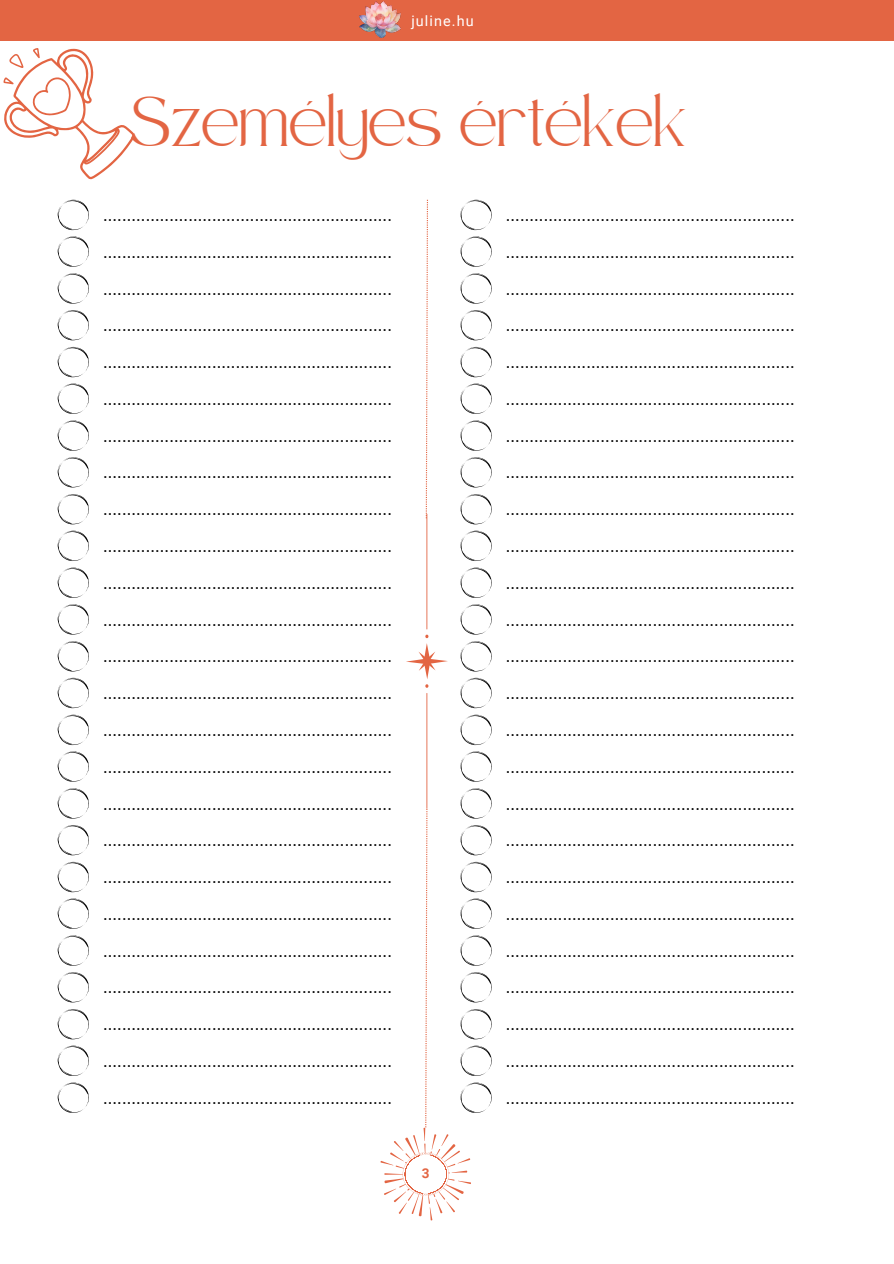
<style>
.page{position:relative;width:894px;height:1264px;background:#fff}
.page>*{position:absolute;margin:0;border:0;box-sizing:border-box;transform-origin:0 0}
.t1{font:34.5px "Safira March";color:#e36543}
.t2{font:18px "Roboto";color:#000}
.t3{font:14.4px "Roboto";letter-spacing:.075em;color:#fff}
.t4{font:700 13.5px "Roboto";color:#e36543}
</style>
<div class="page">
<svg style="left:58px;top:200px;width:31px;height:30px"></svg>
<hr style="left:426px;top:693px;width:1px;height:115px;background:#e36543">
<hr style="left:426px;top:513px;width:1px;height:116px;background:#e36543">
<svg style="left:406px;top:634px;width:42px;height:53px"></svg>
<div style="left:0;top:0;width:893px;height:41px;background:#e36543"></div>
<img style="left:360px;top:1px;width:40px;height:36px">
<svg style="left:3px;top:48px;width:132px;height:131px"></svg>
<svg style="left:58px;top:236px;width:31px;height:31px"></svg>
<svg style="left:58px;top:273px;width:31px;height:31px"></svg>
<svg style="left:58px;top:310px;width:31px;height:30px"></svg>
<svg style="left:58px;top:347px;width:31px;height:30px"></svg>
<svg style="left:58px;top:383px;width:31px;height:31px"></svg>
<svg style="left:58px;top:420px;width:31px;height:31px"></svg>
<svg style="left:58px;top:457px;width:31px;height:30px"></svg>
<svg style="left:58px;top:494px;width:31px;height:30px"></svg>
<svg style="left:58px;top:530px;width:31px;height:31px"></svg>
<svg style="left:58px;top:567px;width:31px;height:31px"></svg>
<svg style="left:58px;top:604px;width:31px;height:30px"></svg>
<svg style="left:58px;top:641px;width:31px;height:30px"></svg>
<svg style="left:58px;top:678px;width:31px;height:30px"></svg>
<svg style="left:58px;top:714px;width:31px;height:31px"></svg>
<svg style="left:58px;top:751px;width:31px;height:30px"></svg>
<svg style="left:58px;top:788px;width:31px;height:30px"></svg>
<svg style="left:58px;top:825px;width:31px;height:30px"></svg>
<svg style="left:58px;top:861px;width:31px;height:31px"></svg>
<svg style="left:58px;top:898px;width:31px;height:30px"></svg>
<svg style="left:58px;top:935px;width:31px;height:30px"></svg>
<svg style="left:58px;top:972px;width:31px;height:30px"></svg>
<svg style="left:58px;top:1009px;width:31px;height:30px"></svg>
<svg style="left:58px;top:1045px;width:31px;height:31px"></svg>
<svg style="left:58px;top:1082px;width:31px;height:30px"></svg>
<svg style="left:425px;top:200px;width:3px;height:318px"></svg>
<svg style="left:460px;top:200px;width:32px;height:30px"></svg>
<svg style="left:460px;top:236px;width:32px;height:31px"></svg>
<svg style="left:460px;top:273px;width:32px;height:31px"></svg>
<svg style="left:460px;top:310px;width:32px;height:30px"></svg>
<svg style="left:460px;top:347px;width:32px;height:30px"></svg>
<svg style="left:460px;top:383px;width:32px;height:31px"></svg>
<svg style="left:460px;top:420px;width:32px;height:31px"></svg>
<svg style="left:460px;top:457px;width:32px;height:30px"></svg>
<svg style="left:460px;top:494px;width:32px;height:30px"></svg>
<svg style="left:460px;top:530px;width:32px;height:31px"></svg>
<svg style="left:460px;top:567px;width:32px;height:31px"></svg>
<svg style="left:460px;top:604px;width:32px;height:30px"></svg>
<svg style="left:460px;top:641px;width:32px;height:30px"></svg>
<svg style="left:460px;top:678px;width:32px;height:30px"></svg>
<svg style="left:460px;top:714px;width:32px;height:31px"></svg>
<svg style="left:460px;top:751px;width:32px;height:30px"></svg>
<svg style="left:380px;top:788px;width:112px;height:431px"></svg>
<p class="t3" style="left:411px;top:12px;width:64px">juline.hu</p>
<p class="t1" style="left:130px;top:114px;width:558px">Személyes értékek</p>
<h1 class="t2" style="left:103px;top:204px;width:290px">.............................................................</h1>
<p class="t2" style="left:103px;top:241px;width:290px">.............................................................</p>
<p class="t2" style="left:103px;top:278px;width:290px">.............................................................</p>
<p class="t2" style="left:103px;top:314px;width:290px">.............................................................</p>
<p class="t2" style="left:103px;top:351px;width:290px">.............................................................</p>
<p class="t2" style="left:103px;top:388px;width:290px">.............................................................</p>
<p class="t2" style="left:103px;top:425px;width:290px">.............................................................</p>
<p class="t2" style="left:103px;top:461px;width:290px">.............................................................</p>
<p class="t2" style="left:103px;top:498px;width:290px">.............................................................</p>
<p class="t2" style="left:103px;top:535px;width:290px">.............................................................</p>
<p class="t2" style="left:103px;top:572px;width:290px">.............................................................</p>
<p class="t2" style="left:103px;top:609px;width:290px">.............................................................</p>
<p class="t2" style="left:103px;top:645px;width:290px">.............................................................</p>
<p class="t2" style="left:103px;top:682px;width:290px">.............................................................</p>
<p class="t2" style="left:103px;top:719px;width:290px">.............................................................</p>
<p class="t2" style="left:103px;top:756px;width:290px">.............................................................</p>
<p class="t2" style="left:103px;top:792px;width:290px">.............................................................</p>
<p class="t2" style="left:103px;top:829px;width:290px">.............................................................</p>
<p class="t2" style="left:103px;top:866px;width:290px">.............................................................</p>
<p class="t2" style="left:103px;top:903px;width:290px">.............................................................</p>
<p class="t2" style="left:103px;top:940px;width:290px">.............................................................</p>
<p class="t2" style="left:103px;top:976px;width:290px">.............................................................</p>
<p class="t2" style="left:103px;top:1013px;width:290px">.............................................................</p>
<p class="t2" style="left:103px;top:1050px;width:290px">.............................................................</p>
<p class="t2" style="left:103px;top:1087px;width:290px">.............................................................</p>
<p class="t4" style="left:422px;top:1165px;width:9px">3</p>
<p class="t2" style="left:505px;top:204px;width:290px">.............................................................</p>
<p class="t2" style="left:505px;top:241px;width:290px">.............................................................</p>
<p class="t2" style="left:505px;top:278px;width:290px">.............................................................</p>
<p class="t2" style="left:505px;top:314px;width:290px">.............................................................</p>
<p class="t2" style="left:505px;top:351px;width:290px">.............................................................</p>
<p class="t2" style="left:505px;top:388px;width:290px">.............................................................</p>
<p class="t2" style="left:505px;top:425px;width:290px">.............................................................</p>
<p class="t2" style="left:505px;top:461px;width:290px">.............................................................</p>
<p class="t2" style="left:505px;top:498px;width:290px">.............................................................</p>
<p class="t2" style="left:505px;top:535px;width:290px">.............................................................</p>
<p class="t2" style="left:505px;top:572px;width:290px">.............................................................</p>
<p class="t2" style="left:505px;top:609px;width:290px">.............................................................</p>
<p class="t2" style="left:505px;top:645px;width:290px">.............................................................</p>
<p class="t2" style="left:505px;top:682px;width:290px">.............................................................</p>
<p class="t2" style="left:505px;top:719px;width:290px">.............................................................</p>
<p class="t2" style="left:505px;top:756px;width:290px">.............................................................</p>
<p class="t2" style="left:505px;top:793px;width:290px">.............................................................</p>
<p class="t2" style="left:505px;top:829px;width:290px">.............................................................</p>
<p class="t2" style="left:505px;top:866px;width:290px">.............................................................</p>
<p class="t2" style="left:505px;top:903px;width:290px">.............................................................</p>
<p class="t2" style="left:505px;top:940px;width:290px">.............................................................</p>
<p class="t2" style="left:505px;top:976px;width:290px">.............................................................</p>
<p class="t2" style="left:505px;top:1013px;width:290px">.............................................................</p>
<p class="t2" style="left:505px;top:1050px;width:290px">.............................................................</p>
<p class="t2" style="left:505px;top:1087px;width:290px">.............................................................</p>
</div>
